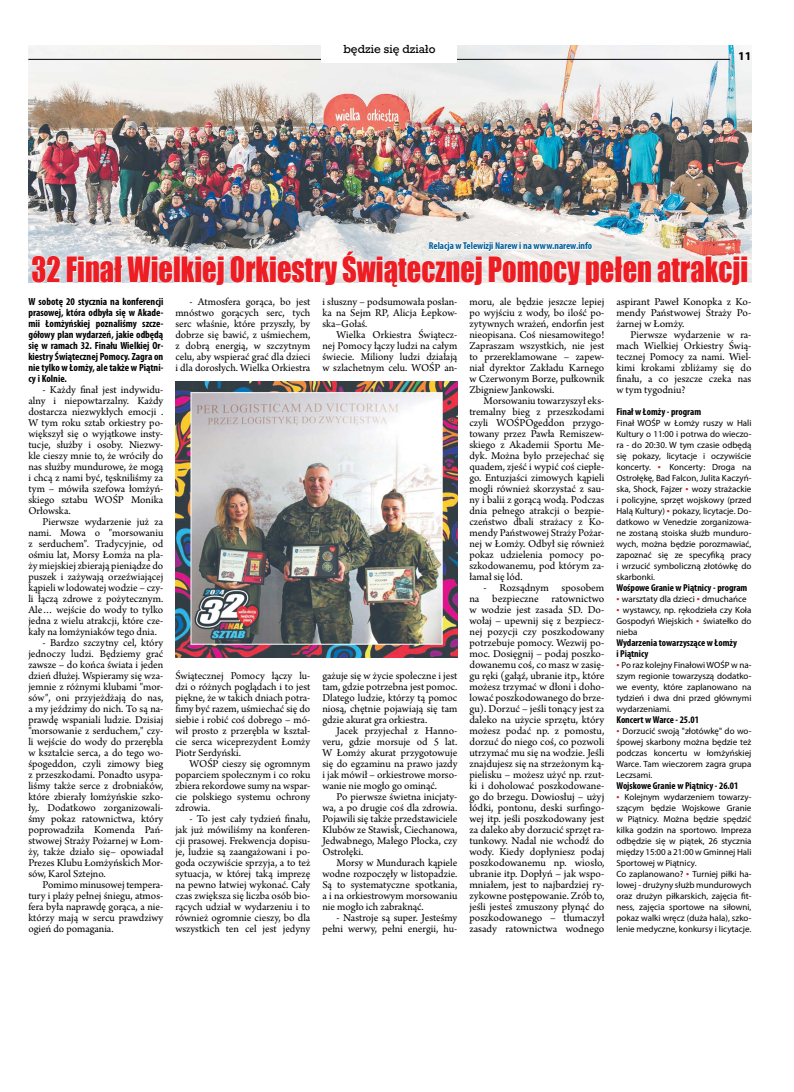
<style>
.page{position:relative;width:794px;height:1092px;background:#fff}
.page>*{position:absolute;margin:0;border:0;box-sizing:border-box;transform-origin:0 0}
.t1{font:32px "Impact";color:#ed1d24;scale:.89 1}
.t2{font:700 12px "Myriad Pro";color:#000}
.t3{font:11px/11px "Arno Pro";color:#000;text-align:justify}
.t4{font:11px "Rockwell";color:#000}
.t5{font:700 condensed 10.4px/11px "Myriad Pro";color:#000;text-align:justify}
.t6{font:700 condensed 10px/11px "Myriad Pro";color:#000}
.t7{font:700 condensed 10px "Myriad Pro";color:#005d98}
.t8{font:9px/11px "Myriad Pro";color:#000;text-align:justify}
.s1{font-size:11px;color:#d2232a}
</style>
<div class="page">
<img style="left:28px;top:45px;width:723px;height:238px">
<img style="left:175px;top:382px;width:283px;height:275px">
<hr style="left:28px;top:59px;width:702px;height:1px;background:#000">
<div style="left:322px;top:45px;width:135px;height:17px;background:#fff"></div>
<svg style="left:31px;top:255px;width:142px;height:28px"></svg>
<div style="left:174px;top:256px;width:6px;height:26px;border:1px solid #fff"></div>
<svg style="left:181px;top:223px;width:567px;height:60px"></svg>
<p class="t4" style="left:343px;top:43px;width:94px">będzie się działo</p>
<p class="t2" style="left:738px;top:48px;width:15px">11</p>
<p class="t7" style="left:429px;top:240px;width:165px">Relacja w Telewizji Narew i na www.narew.info</p>
<h1 class="t1" style="left:31px;top:245px;width:807px">32 Finał Wielkiej Orkiestry Świątecznej Pomocy pełen atrakcji</h1>
<p class="t5" style="left:28px;top:295px;width:136px">W sobotę 20 stycznia na konferencji prasowej, która odbyła się w Akade&shy;mii Łomżyńskiej poznaliśmy szcze&shy;gółowy plan wydarzeń, jakie odbędą się w ramach 32. Finału Wielkiej Or&shy;kiestry Świątecznej Pomocy. Zagra on nie tylko w Łomży, ale także w Piątni&shy;cy i Kolnie.</p>
<p class="t3" style="left:28px;top:384px;width:136px;text-indent:14px">- Każdy finał jest indywidu&shy;alny i niepowtarzalny. Każdy dostarcza niezwykłych emocji .<br>W tym roku sztab orkiestry po&shy;większył się o wyjątkowe insty&shy;tucje, służby i osoby. Niezwy&shy;kle cieszy mnie to, że wróciły do nas służby mundurowe, że mogą i chcą z nami być, tęskniliśmy za tym – mówiła szefowa łomżyń&shy;skiego sztabu WOŚP Monika Orłowska.</p>
<p class="t3" style="left:28px;top:516px;width:136px;text-indent:14px">Pierwsze wydarzenie już za nami. Mowa o "morsowaniu z serduchem". Tradycyjnie, od ośmiu lat, Morsy Łomża na pla&shy;ży miejskiej zbierają pieniądze do puszek i zażywają orzeźwiającej kąpieli w lodowatej wodzie – czy&shy;li łączą zdrowe z pożytecznym.<br>Ale… wejście do wody to tylko jedna z wielu atrakcji, które cze&shy;kały na łomżyniaków tego dnia.</p>
<p class="t3" style="left:28px;top:637px;width:136px;text-indent:14px">- Bardzo szczytny cel, który jednoczy ludzi. Będziemy grać zawsze – do końca świata i jeden dzień dłużej. Wspieramy się wza&shy;jemnie z różnymi klubami "mor&shy;sów", oni przyjeżdżają do nas, a my jeździmy do nich. To są na&shy;prawdę wspaniali ludzie. Dzisiaj "morsowanie z serduchem," czy&shy;li wejście do wody do przerębla w kształcie serca, a do tego wo&shy;śpogeddon, czyli zimowy bieg z przeszkodami. Ponadto usypa&shy;liśmy także serce z drobniaków, które zbierały łomżyńskie szko&shy;ły,. Dodatkowo zorganizowali&shy;śmy pokaz ratownictwa, który poprowadziła Komenda Pań&shy;stwowej Straży Pożarnej w Łom&shy;ży, także działo się– opowiadał Prezes Klubu Łomżyńskich Mor&shy;sów, Karol Sztejno.</p>
<p class="t3" style="left:28px;top:879px;width:136px;text-indent:14px">Pomimo minusowej tempera&shy;tury i plaży pełnej śniegu, atmos&shy;fera była naprawdę gorąca, a nie&shy;którzy mają w sercu prawdziwy ogień do pomagania.</p>
<p class="t3" style="left:175px;top:296px;width:136px;text-indent:14px">- Atmosfera gorąca, bo jest mnóstwo gorących serc, tych serc właśnie, które przyszły, by dobrze się bawić, z uśmiechem, z dobrą energią, w szczytnym celu, aby wspierać grać dla dzieci i dla dorosłych. Wielka Orkiestra</p>
<p class="t3" style="left:322px;top:296px;width:136px">i słuszny – podsumowała posłan&shy;ka na Sejm RP, Alicja Łepkow&shy;ska–Gołaś.</p>
<p class="t3" style="left:322px;top:329px;width:136px;text-indent:14px">Wielka Orkiestra Świątecz&shy;nej Pomocy łączy ludzi na całym świecie. Miliony ludzi działają w szlachetnym celu. WOŚP an-</p>
<p class="t3" style="left:175px;top:670px;width:136px">Świątecznej Pomocy łączy lu&shy;dzi o różnych poglądach i to jest piękne, że w takich dniach potra&shy;fimy być razem, uśmiechać się do siebie i robić coś dobrego – mó&shy;wił prosto z przerębla w kształ&shy;cie serca wiceprezydent Łomży Piotr Serdyński.</p>
<p class="t3" style="left:175px;top:758px;width:136px;text-indent:14px">WOŚP cieszy się ogromnym poparciem społecznym i co roku zbiera rekordowe sumy na wspar&shy;cie polskiego systemu ochrony zdrowia.</p>
<p class="t3" style="left:175px;top:813px;width:136px;text-indent:14px">- To jest cały tydzień finału, jak już mówiliśmy na konferen&shy;cji prasowej. Frekwencja dopisu&shy;je, ludzie są zaangażowani i po&shy;goda oczywiście sprzyja, a to też sytuacja, w której taką imprezę na pewno łatwiej wykonać. Cały czas zwiększa się liczba osób bio&shy;rących udział w wydarzeniu i to również ogromnie cieszy, bo dla wszystkich ten cel jest jedyny</p>
<p class="t3" style="left:322px;top:670px;width:136px">gażuje się w życie społeczne i jest tam, gdzie potrzebna jest pomoc.<br>Dlatego ludzie, którzy tą pomoc niosą, chętnie pojawiają się tam gdzie akurat gra orkiestra.</p>
<p class="t3" style="left:322px;top:725px;width:136px;text-indent:14px">Jacek przyjechał z Hanno&shy;veru, gdzie morsuje od 5 lat.<br>W Łomży akurat przygotowuje się do egzaminu na prawo jazdy i jak mówił – orkiestrowe morso&shy;wanie nie mogło go ominąć.</p>
<p class="t3" style="left:322px;top:791px;width:136px;text-indent:14px">Po pierwsze świetna inicjaty&shy;wa, a po drugie coś dla zdrowia.<br>Pojawili się także przedstawiciele Klubów ze Stawisk, Ciechanowa, Jedwabnego, Małego Płocka, czy Ostrołęki.</p>
<p class="t3" style="left:322px;top:857px;width:136px;text-indent:14px">Morsy w Mundurach kąpiele wodne rozpoczęły w listopadzie.<br>Są to systematyczne spotkania, a i na orkiestrowym morsowaniu nie mogło ich zabraknąć.</p>
<p class="t3" style="left:322px;top:912px;width:136px;text-align:right">- Nastroje są super. Jesteśmy pełni werwy, pełni energii, hu-</p>
<p class="t3" style="left:469px;top:296px;width:136px">moru, ale będzie jeszcze lepiej po wyjściu z wody, bo ilość po&shy;zytywnych wrażeń, endorfin jest nieopisana. Coś niesamowitego!<br>Zapraszam wszystkich, nie jest to przereklamowane – zapew&shy;niał dyrektor Zakładu Karnego w Czerwonym Borze, pułkownik Zbigniew Jankowski.</p>
<p class="t3" style="left:469px;top:395px;width:136px;text-indent:14px">Morsowaniu towarzyszył eks&shy;tremalny bieg z przeszkodami czyli WOŚPOgeddon przygo&shy;towany przez Pawła Remiszew&shy;skiego z Akademii Sportu Me&shy;dyk. Można było przejechać się quadem, zjeść i wypić coś ciepłe&shy;go. Entuzjaści zimowych kąpieli mogli również skorzystać z sau&shy;ny i balii z gorącą wodą. Podczas dnia pełnego atrakcji o bezpie&shy;czeństwo dbali strażacy z Ko&shy;mendy Państwowej Straży Pożar&shy;nej w Łomży. Odbył się również pokaz udzielenia pomocy po&shy;szkodowanemu, pod którym za&shy;łamał się lód.</p>
<p class="t3" style="left:469px;top:582px;width:136px;text-indent:14px">- Rozsądnym sposobem na bezpieczne ratownictwo w wodzie jest zasada 5D. Do&shy;wołaj – upewnij się z bezpiecz&shy;nej pozycji czy poszkodowany potrzebuje pomocy. Wezwij po&shy;moc. Dosięgnij – podaj poszko&shy;dowanemu coś, co masz w zasię&shy;gu ręki (gałąź, ubranie itp., które możesz trzymać w dłoni i doho&shy;lować poszkodowanego do brze&shy;gu). Dorzuć – jeśli tonący jest za daleko na użycie sprzętu, który możesz podać np. z pomostu, dorzuć do niego coś, co pozwoli utrzymać mu się na wodzie. Jeśli znajdujesz się na strzeżonym ką&shy;pielisku – możesz użyć np. rzut&shy;ki i doholować poszkodowane&shy;go do brzegu. Dowiosłuj – użyj łódki, pontonu, deski surfingo&shy;wej itp. jeśli poszkodowany jest za daleko aby dorzucić sprzęt ra&shy;tunkowy. Nadal nie wchodź do wody. Kiedy dopłyniesz podaj poszkodowanemu np. wiosło, ubranie itp. Dopłyń – jak wspo&shy;mniałem, jest to najbardziej ry&shy;zykowne postępowanie. Zrób to, jeśli jesteś zmuszony płynąć do poszkodowanego – tłumaczył zasady ratownictwa wodnego</p>
<p class="t3" style="left:616px;top:296px;width:136px">aspirant Paweł Konopka z Ko&shy;mendy Państwowej Straży Po&shy;żarnej w Łomży.</p>
<p class="t3" style="left:616px;top:329px;width:136px;text-indent:14px">Pierwsze wydarzenie w ra&shy;mach Wielkiej Orkiestry Świą&shy;tecznej Pomocy za nami. Wiel&shy;kimi krokami zbliżamy się do finału, a co jeszcze czeka nas w tym tygodniu?</p>
<p class="t6" style="left:616px;top:406px;width:86px">Finał w Łomży - program</p>
<p class="t8" style="left:616px;top:417px;width:136px">Finał WOŚP w Łomży ruszy w Hali Kultury o 11:00 i potrwa do wieczo&shy;ra - do 20:30. W tym czasie odbędą się pokazy, licytacje i oczywiście koncerty. <span class="s1">•</span> Koncerty: Droga na Ostrołękę, Bad Falcon, Julita Kaczyń&shy;ska, Shock, Fajzer <span class="s1">•</span> wozy strażackie i policyjne, sprzęt wojskowy (przed Halą Kultury) <span class="s1">•</span> pokazy, licytacje. Do&shy;datkowo w Venedzie zorganizowa&shy;ne zostaną stoiska służb munduro&shy;wych, można będzie porozmawiać, zapoznać się ze specyfiką pracy i wrzucić symboliczną złotówkę do skarbonki.</p>
<p class="t6" style="left:616px;top:582px;width:132px">Wośpowe Granie w Piątnicy - program</p>
<p class="t8" style="left:616px;top:593px;width:132px"><span class="s1">•</span> warsztaty dla dzieci <span class="s1">•</span> dmuchańce</p>
<p class="t8" style="left:616px;top:604px;width:136px"><span class="s1">•</span> wystawcy, np. rękodzieła czy Koła Gospodyń Wiejskich <span class="s1">•</span> światełko do nieba</p>
<p class="t6" style="left:616px;top:637px;width:122px">Wydarzenia towarzyszące w Łomży i Piątnicy</p>
<p class="t8" style="left:616px;top:659px;width:136px"><span class="s1">•</span> Po raz kolejny Finałowi WOŚP w na&shy;szym regionie towarzyszą dodatko&shy;we eventy, które zaplanowano na tydzień i dwa dni przed głównymi wydarzeniami.</p>
<p class="t6" style="left:616px;top:714px;width:84px">Koncert w Warce - 25.01</p>
<p class="t8" style="left:616px;top:725px;width:136px"><span class="s1">•</span> Dorzucić swoją "złotówkę" do wo&shy;śpowej skarbony można będzie też podczas koncertu w łomżyńskiej Warce. Tam wieczorem zagra grupa Leczsami.</p>
<p class="t6" style="left:616px;top:780px;width:124px">Wojskowe Granie w Piątnicy - 26.01</p>
<p class="t8" style="left:616px;top:791px;width:136px;text-align:left"><span class="s1">•</span> Kolejnym wydarzeniem towarzy&shy;szącym będzie Wojskowe Granie w Piątnicy. Można będzie spędzić kilka godzin na sportowo. Impreza odbędzie się w piątek, 26 stycznia między 15:00 a 21:00 w Gminnej Hali Sportowej w Piątnicy.<br>Co zaplanowano? <span class="s1">•</span> Turniej piłki ha&shy;lowej - drużyny służb mundurowych oraz drużyn piłkarskich, zajęcia fit&shy;ness, zajęcia sportowe na siłowni, pokaz walki wręcz (duża hala), szko&shy;lenie medyczne, konkursy i licytacje.</p>
</div>
